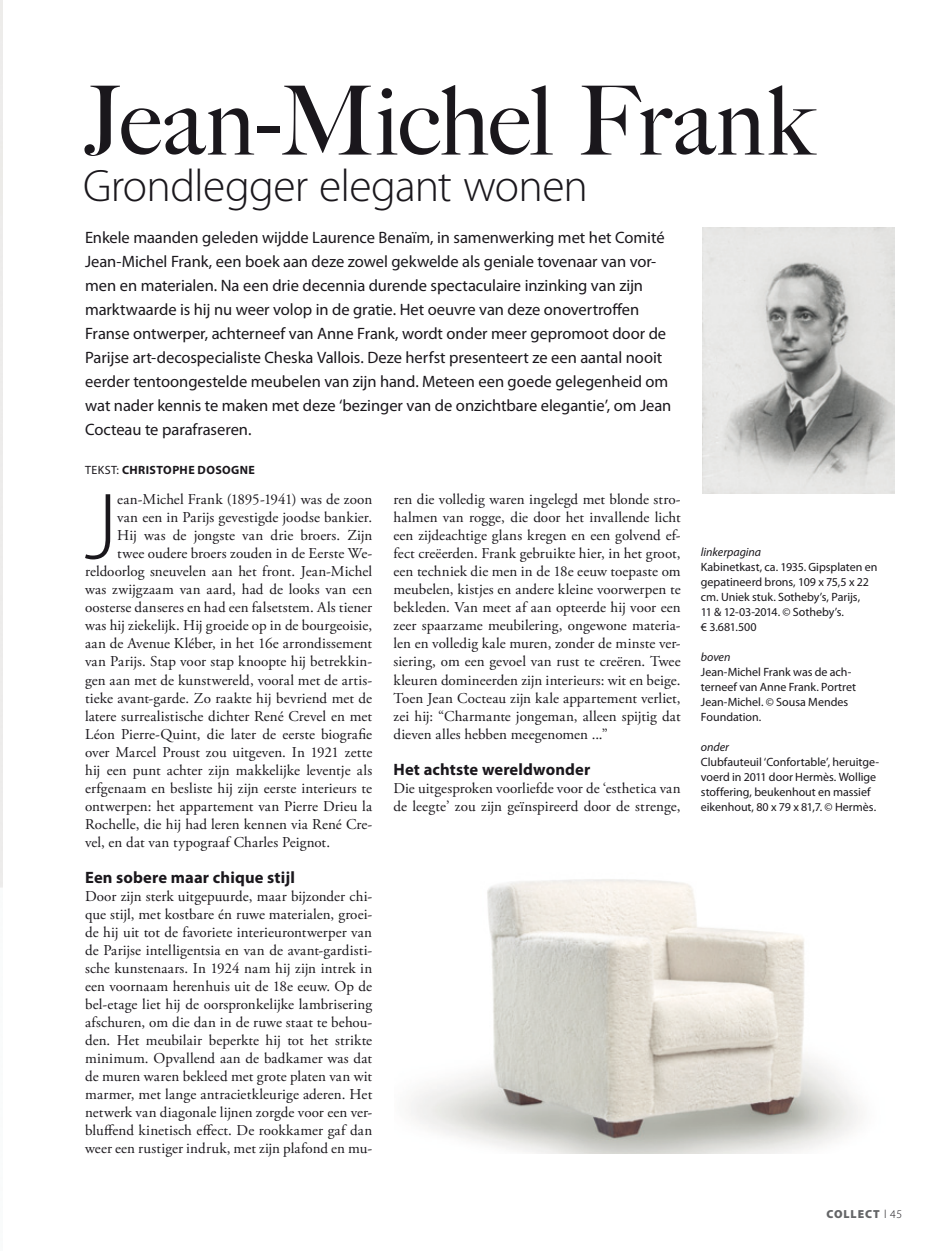
<style>
.page{position:relative;width:936px;height:1251px;background:#fff}
.page>*{position:absolute;margin:0;border:0;box-sizing:border-box;transform-origin:0 0}
.t1{font:500 95.55px "Big Caslon";color:#1a171c}
.t2{font:300 95.1px "Myriad Pro";color:#1a171c}
.t3{font:300 45.6px "Myriad Pro";letter-spacing:-.015em;color:#1a171c}
.t4{font:16.5px/24px "Myriad Pro";color:#1a171c}
.t5{font:700 16.5px "Myriad Pro";letter-spacing:.01em;color:#1a171c}
.t6{font:15px/18px "Adobe Garamond Pro";letter-spacing:.005em;color:#1a171c;text-align:justify}
.t7{font:12px/15px "Myriad Pro";color:#1a171c}
.t8{font:700 12px "Myriad Pro";letter-spacing:.035em;color:#1a171c}
.t9{font:italic 12px "Myriad Pro";letter-spacing:-.005em;color:#1a171c}
.t10{font:900 11.7px "Myriad Pro";letter-spacing:.08em;color:#646567}
.s1{font-weight:400}
.s2{font-weight:300;color:#1a171c}
</style>
<div class="page">
<img style="left:409px;top:879px;width:453px;height:273px">
<img style="left:702px;top:228px;width:192px;height:266px">
<h1 class="t1" style="left:84px;top:65px;width:730px">Jean-Michel Frank</h1>
<h3 class="t3" style="left:83px;top:161px;width:506px">Grondlegger elegant wonen</h3>
<p class="t4" style="left:85px;top:225px;width:587px">Enkele maanden geleden wijdde Laurence Benaïm, in samenwerking met het Comité Jean-Michel Frank, een boek aan deze zowel gekwelde als geniale tovenaar van vor&shy;men en materialen. Na een drie decennia durende spectaculaire inzinking van zijn marktwaarde is hij nu weer volop in de gratie. Het oeuvre van deze onovertroffen Franse ontwerper, achterneef van Anne Frank, wordt onder meer gepromoot door de Parijse art-decospecialiste Cheska Vallois. Deze herfst presenteert ze een aantal nooit eerder tentoongestelde meubelen van zijn hand. Meteen een goede gelegenheid om wat nader kennis te maken met deze ‘bezinger van de onzichtbare elegantie’, om Jean Cocteau te parafraseren.</p>
<p class="t8" style="left:85px;top:463px;width:171px"><span class="s1">tekst:</span> Christophe Dosogne</p>
<h2 class="t2" style="left:84px;top:474px;width:34px">J</h2>
<p class="t6" style="left:117px;top:491px;width:256px">ean-Michel Frank (1895-1941) was de zoon</p>
<p class="t6" style="left:117px;top:509px;width:256px">van een in Parijs gevestigde joodse bankier.</p>
<p class="t6" style="left:117px;top:527px;width:256px">Hij was de jongste van drie broers. Zijn</p>
<p class="t6" style="left:117px;top:545px;width:256px">twee oudere broers zouden in de Eerste We-</p>
<p class="t6" style="left:85px;top:563px;width:288px">reldoorlog sneuvelen aan het front. Jean-Michel</p>
<p class="t6" style="left:85px;top:581px;width:289px">was zwijgzaam van aard, had de looks van een</p>
<p class="t6" style="left:85px;top:599px;width:288px">oosterse danseres en had een falsetstem. Als tiener</p>
<p class="t6" style="left:85px;top:617px;width:288px">was hij ziekelijk. Hij groeide op in de bourgeoisie,</p>
<p class="t6" style="left:85px;top:635px;width:288px">aan de Avenue Kléber, in het 16e arrondissement</p>
<p class="t6" style="left:85px;top:653px;width:289px">van Parijs. Stap voor stap knoopte hij betrekkin-</p>
<p class="t6" style="left:85px;top:671px;width:289px">gen aan met de kunstwereld, vooral met de artis-</p>
<p class="t6" style="left:85px;top:689px;width:288px">tieke avant-garde. Zo raakte hij bevriend met de</p>
<p class="t6" style="left:85px;top:707px;width:288px">latere surrealistische dichter René Crevel en met</p>
<p class="t6" style="left:85px;top:725px;width:288px">Léon Pierre-Quint, die later de eerste biografie</p>
<p class="t6" style="left:85px;top:743px;width:289px">over Marcel Proust zou uitgeven. In 1921 zette</p>
<p class="t6" style="left:85px;top:761px;width:288px">hij een punt achter zijn makkelijke leventje als</p>
<p class="t6" style="left:85px;top:779px;width:288px">erfgenaam en besliste hij zijn eerste interieurs te</p>
<p class="t6" style="left:85px;top:797px;width:288px">ontwerpen: het appartement van Pierre Drieu la</p>
<p class="t6" style="left:85px;top:815px;width:289px">Rochelle, die hij had leren kennen via René Cre-</p>
<p class="t6" style="left:85px;top:833px;width:246px">vel, en dat van typograaf Charles Peignot.</p>
<p class="t5" style="left:85px;top:867px;width:211px">Een sobere maar chique stijl</p>
<p class="t6" style="left:85px;top:887px;width:289px">Door zijn sterk uitgepuurde, maar bijzonder chi&shy;que stijl, met kostbare én ruwe materialen, groei&shy;de hij uit tot de favoriete interieurontwerper van de Parijse intelligentsia en van de avant-gardisti&shy;sche kunstenaars. In 1924 nam hij zijn intrek in een voornaam herenhuis uit de 18e eeuw. Op de bel-etage liet hij de oorspronkelijke lambrisering afschuren, om die dan in de ruwe staat te behou&shy;den. Het meubilair beperkte hij tot het strikte minimum. Opvallend aan de badkamer was dat de muren waren bekleed met grote platen van wit marmer, met lange antracietkleurige aderen. Het netwerk van diagonale lijnen zorgde voor een ver&shy;bluffend kinetisch effect. De rookkamer gaf dan weer een rustiger indruk, met zijn plafond en mu-</p>
<p class="t6" style="left:393px;top:491px;width:289px">ren die volledig waren ingelegd met blonde stro&shy;halmen van rogge, die door het invallende licht een zijdeachtige glans kregen en een golvend ef&shy;fect creëerden. Frank gebruikte hier, in het groot, een techniek die men in de 18e eeuw toepaste om meubelen, kistjes en andere kleine voorwerpen te bekleden. Van meet af aan opteerde hij voor een zeer spaarzame meubilering, ongewone materia&shy;len en volledig kale muren, zonder de minste ver&shy;siering, om een gevoel van rust te creëren. Twee kleuren domineerden zijn interieurs: wit en beige.<br>Toen Jean Cocteau zijn kale appartement verliet, zei hij: “Charmante jongeman, alleen spijtig dat dieven alles hebben meegenomen ...”</p>
<p class="t5" style="left:393px;top:759px;width:198px">Het achtste wereldwonder</p>
<p class="t6" style="left:393px;top:779px;width:288px">Die uitgesproken voorliefde voor de ‘esthetica van de leegte’ zou zijn geïnspireerd door de strenge,</p>
<p class="t9" style="left:700px;top:545px;width:62px">linkerpagina</p>
<p class="t7" style="left:700px;top:559px;width:178px">Kabinetkast, ca. 1935. Gipsplaten en gepatineerd brons, 109 x 75,5 x 22 cm. Uniek stuk. Sotheby’s, Parijs,<br>11 &amp; 12-03-2014. © Sotheby’s.<br>€ 3.681.500</p>
<p class="t9" style="left:700px;top:650px;width:31px">boven</p>
<p class="t7" style="left:700px;top:664px;width:157px">Jean-Michel Frank was de ach&shy;terneef van Anne Frank. Portret<br>Jean-Michel. © Sousa Mendes<br>Foundation.</p>
<p class="t9" style="left:700px;top:740px;width:30px">onder</p>
<p class="t7" style="left:700px;top:754px;width:180px">Clubfauteuil ‘Confortable’, heruitge&shy;voerd in 2011 door Hermès. Wollige stoffering, beukenhout en massief eikenhout, 80 x 79 x 81,7. © Hermès.</p>
<p class="t10" style="left:826px;top:1207px;width:77px">COLLECT <span class="s2">l 45</span></p>
</div>
